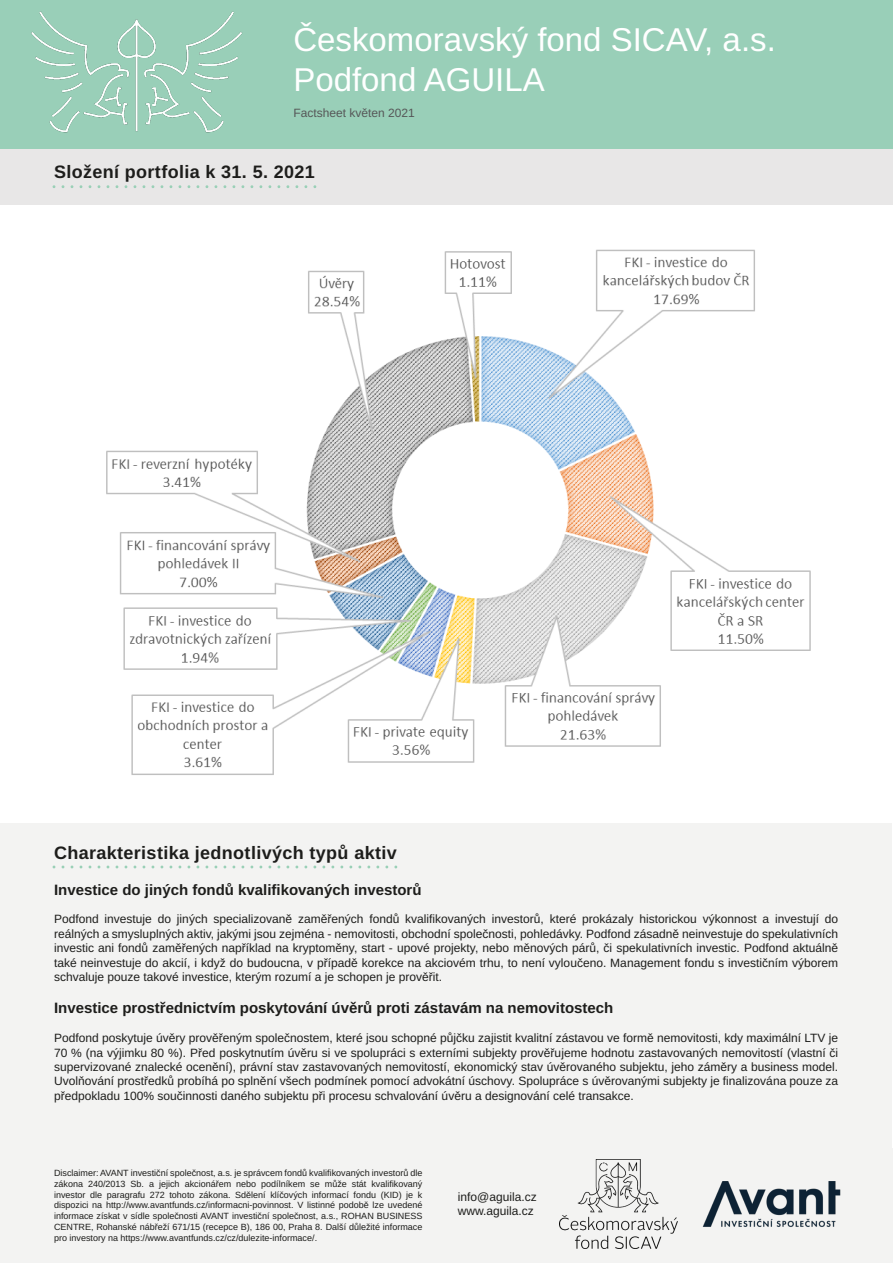
<style>
.page{position:relative;width:893px;height:1263px;background:#fff}
.page>*{position:absolute;margin:0;border:0;box-sizing:border-box;transform-origin:0 0}
.t1{font:33px "Arimo";color:#fff}
.t2{font:33px "Arimo";color:#feffff}
.t3{font:700 18px "Arimo";letter-spacing:.02em;color:#1d1d1b}
.t4{font:700 15px "Arimo";color:#1d1d1b}
.t5{font:12px/14.4px "Arimo";color:#1d1d1b;text-align:justify}
.t6{font:12px "Arimo";color:#565758}
.t7{font:9px/10.8px "Arimo";color:#1d1d1b;text-align:justify}
</style>
<div class="page">
<div style="left:0;top:108px;width:893px;height:97px;background:#e8e7e7"></div>
<div style="left:0;top:823px;width:892px;height:325px;background:#f3f3f2"></div>
<div style="left:0;top:1148px;width:893px;height:115px;background:#f3f3f2"></div>
<div style="left:0;top:0;width:893px;height:149px;background:#99cfb8"></div>
<img style="left:31px;top:12px;width:211px;height:121px">
<svg style="left:54px;top:865px;width:344px;height:3px"></svg>
<img style="left:559px;top:1159px;width:118px;height:89px">
<img style="left:702px;top:1181px;width:139px;height:46px">
<svg style="left:54px;top:185px;width:263px;height:3px"></svg>
<img style="left:106px;top:249px;width:705px;height:526px">
<h1 class="t1" style="left:293px;top:21px;width:484px">Českomoravský fond SICAV, a.s.</h1>
<h1 class="t2" style="left:293px;top:61px;width:253px">Podfond AGUILA</h1>
<p class="t6" style="left:293px;top:106px;width:123px">Factsheet květen 2021</p>
<h2 class="t3" style="left:54px;top:162px;width:262px">Složení portfolia k 31. 5. 2021</h2>
<h2 class="t3" style="left:54px;top:842px;width:344px">Charakteristika jednotlivých typů aktiv</h2>
<p class="t4" style="left:54px;top:881px;width:369px">Investice do jiných fondů kvalifikovaných investorů</p>
<p class="t5" style="left:54px;top:912px;width:786px">Podfond investuje do jiných specializovaně zaměřených fondů kvalifikovaných investorů, které prokázaly historickou výkonnost a investují do reálných a smysluplných aktiv, jakými jsou zejména - nemovitosti, obchodní společnosti, pohledávky. Podfond zásadně neinvestuje do spekulativních investic ani fondů zaměřených například na kryptoměny, start - upové projekty, nebo měnových párů, či spekulativních investic. Podfond aktuálně také neinvestuje do akcií, i když do budoucna, v případě korekce na akciovém trhu, to není vyloučeno. Management fondu s investičním výborem schvaluje pouze takové investice, kterým rozumí a je schopen je prověřit.</p>
<p class="t4" style="left:54px;top:1000px;width:561px">Investice prostřednictvím poskytování úvěrů proti zástavám na nemovitostech</p>
<p class="t5" style="left:54px;top:1031px;width:786px">Podfond poskytuje úvěry prověřeným společnostem, které jsou schopné půjčku zajistit kvalitní zástavou ve formě nemovitosti, kdy maximální LTV je 70 % (na výjimku 80 %). Před poskytnutím úvěru si ve spolupráci s externími subjekty prověřujeme hodnotu zastavovaných nemovitostí (vlastní či supervizované znalecké ocenění), právní stav zastavovaných nemovitostí, ekonomický stav úvěrovaného subjektu, jeho záměry a business model.<br>Uvolňování prostředků probíhá po splnění všech podmínek pomocí advokátní úschovy. Spolupráce s úvěrovanými subjekty je finalizována pouze za předpokladu 100% součinnosti daného subjektu při procesu schvalování úvěru a designování celé transakce.</p>
<p class="t7" style="left:54px;top:1167px;width:370px">Disclaimer: AVANT investiční společnost, a.s. je správcem fondů kvalifikovaných investorů dle zákona 240/2013 Sb. a jejich akcionářem nebo podílníkem se může stát kvalifikovaný investor dle paragrafu 272 tohoto zákona. Sdělení klíčových informací fondu (KID) je k dispozici na http://www.avantfunds.cz/informacni-povinnost. V listinné podobě lze uvedené informace získat v sídle společnosti AVANT investiční společnost, a.s., ROHAN BUSINESS CENTRE, Rohanské nábřeží 671/15 (recepce B), 186 00, Praha 8. Další důležité informace pro investory na https://www.avantfunds.cz/cz/dulezite-informace/.</p>
<p class="t5" style="left:458px;top:1189px;width:80px">info@aguila.cz www.aguila.cz</p>
</div>
